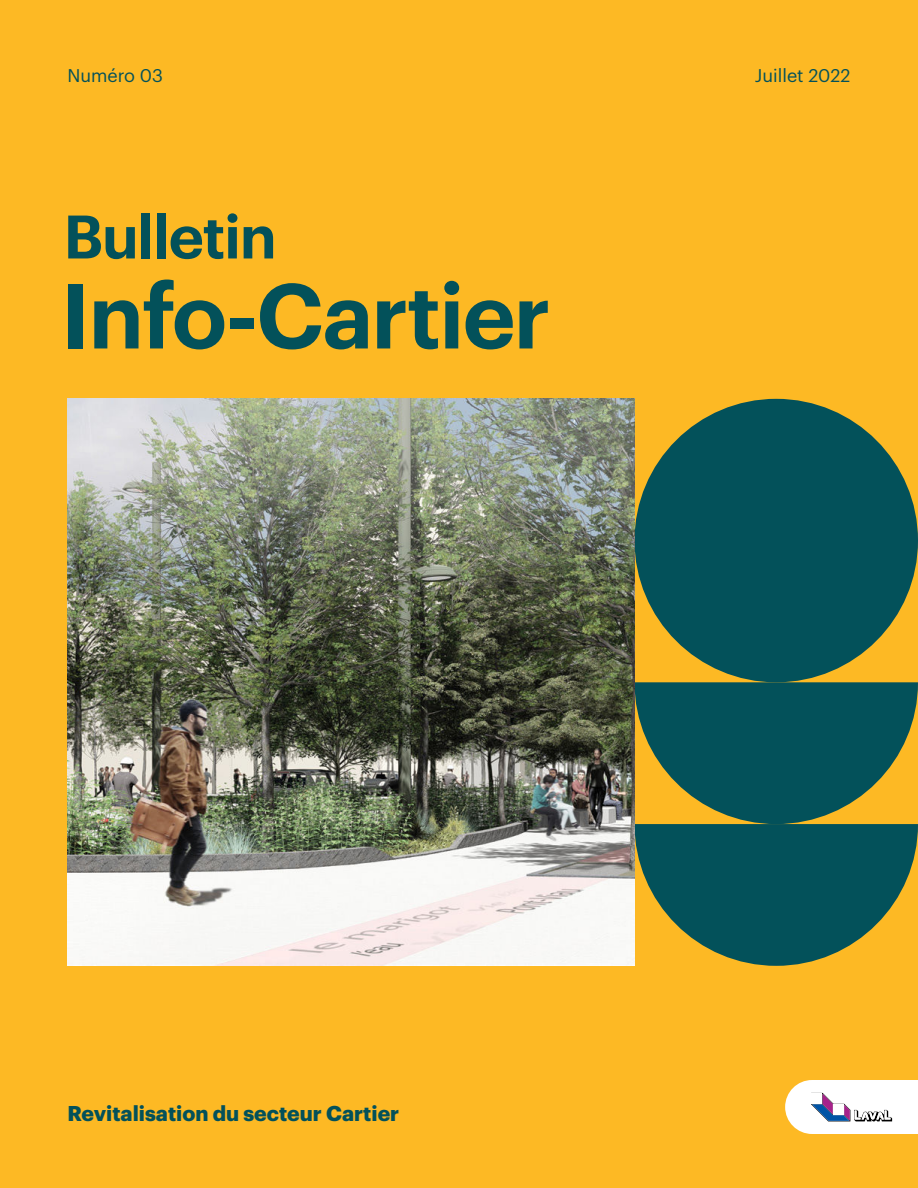
<style>
.page{position:relative;width:918px;height:1188px;background:#fdb924}
.page>*{position:absolute;margin:0;border:0;box-sizing:border-box;transform-origin:0 0}
.t1{font:600 90px "Graphik";letter-spacing:-.02em;color:#03515a}
.t2{font:600 60px "Graphik";letter-spacing:-.02em;color:#03515a}
.t3{font:700 21px "Graphik";color:#03515a}
.t4{font:18px "Graphik";color:#03515a}
</style>
<div class="page">
<svg style="left:785px;top:1080px;width:133px;height:54px;background:#edeae8"></svg>
<div style="left:635px;top:399px;width:283px;height:283px;background:#03515a;border-radius:50%"></div>
<svg style="left:635px;top:682px;width:283px;height:284px"></svg>
<img style="left:68px;top:399px;width:567px;height:567px">
<p class="t4" style="left:68px;top:66px;width:97px">Numéro 03</p>
<p class="t4" style="left:755px;top:66px;width:97px">Juillet 2022</p>
<h2 class="t2" style="left:64px;top:212px;width:215px">Bulletin</h2>
<h1 class="t1" style="left:61px;top:279px;width:491px">Info-Cartier</h1>
<p class="t3" style="left:68px;top:1105px;width:333px">Revitalisation du secteur Cartier</p>
</div>
